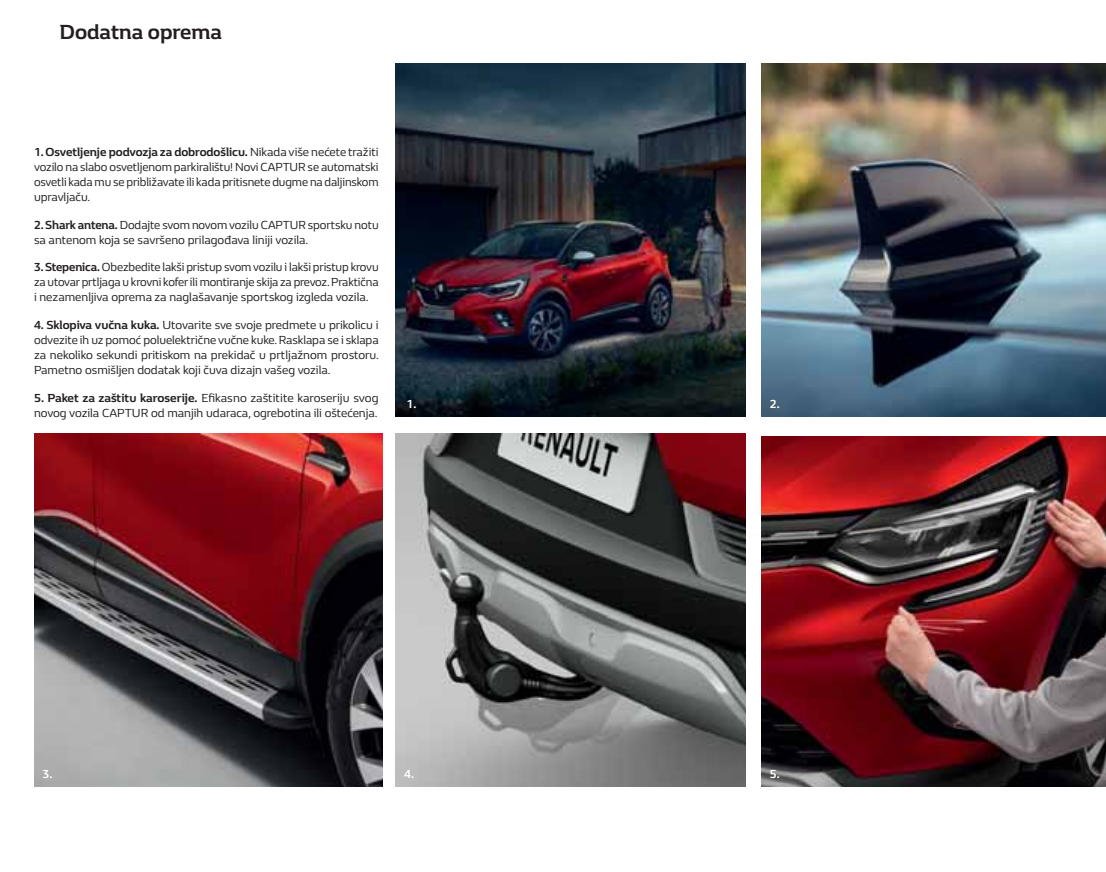
<style>
.page{position:relative;width:1106px;height:872px;background:#fff}
.page>*{position:absolute;margin:0;border:0;box-sizing:border-box;transform-origin:0 0}
.t1{font:700 21px "Renault Life";color:#231f20}
.t2{font:12px/15px "Renault Life";color:#231f20;text-align:justify}
.t3{font:700 12px "Renault Life";color:#fff}
.s1{font-weight:700}
</style>
<div class="page">
<img style="left:761px;top:436px;width:345px;height:351px">
<img style="left:34px;top:434px;width:349px;height:353px">
<img style="left:395px;top:434px;width:350px;height:353px">
<img style="left:761px;top:64px;width:345px;height:353px">
<img style="left:395px;top:64px;width:350px;height:353px">
<h1 class="t1" style="left:60px;top:24px;width:164px">Dodatna oprema</h1>
<p class="t2" style="left:34px;top:145px;width:346px"><span class="s1">1. Osvetljenje podvozja za dobrodošlicu.</span> Nikada više nećete tražiti vozilo na slabo osvetljenom parkiralištu! Novi CAPTUR se automatski osvetli kada mu se približavate ili kada pritisnete dugme na daljinskom upravljaču.</p>
<p class="t2" style="left:34px;top:218px;width:346px"><span class="s1">2. Shark antena.</span> Dodajte svom novom vozilu CAPTUR sportsku notu sa antenom koja se savršeno prilagođava liniji vozila.</p>
<p class="t2" style="left:34px;top:261px;width:346px"><span class="s1">3. Stepenica.</span> Obezbedite lakši pristup svom vozilu i lakši pristup krovu za utovar prtljaga u krovni kofer ili montiranje skija za prevoz. Praktična i nezamenljiva oprema za naglašavanje sportskog izgleda vozila.</p>
<p class="t2" style="left:34px;top:319px;width:346px"><span class="s1">4. Sklopiva vučna kuka.</span> Utovarite sve svoje predmete u prikolicu i odvezite ih uz pomoć poluelektrične vučne kuke. Rasklapa se i sklapa za nekoliko sekundi pritiskom na prekidač u prtljažnom prostoru.<br>Pametno osmišljen dodatak koji čuva dizajn vašeg vozila.</p>
<p class="t2" style="left:34px;top:391px;width:346px"><span class="s1">5. Paket za zaštitu karoserije.</span> Efikasno zaštitite karoseriju svog novog vozila CAPTUR od manjih udaraca, ogrebotina ili oštećenja.</p>
<p class="t3" style="left:406px;top:400px;width:11px">1.</p>
<p class="t3" style="left:770px;top:400px;width:11px">2.</p>
<p class="t3" style="left:43px;top:770px;width:11px">3.</p>
<p class="t3" style="left:404px;top:770px;width:11px">4.</p>
<p class="t3" style="left:770px;top:770px;width:11px">5.</p>
</div>
